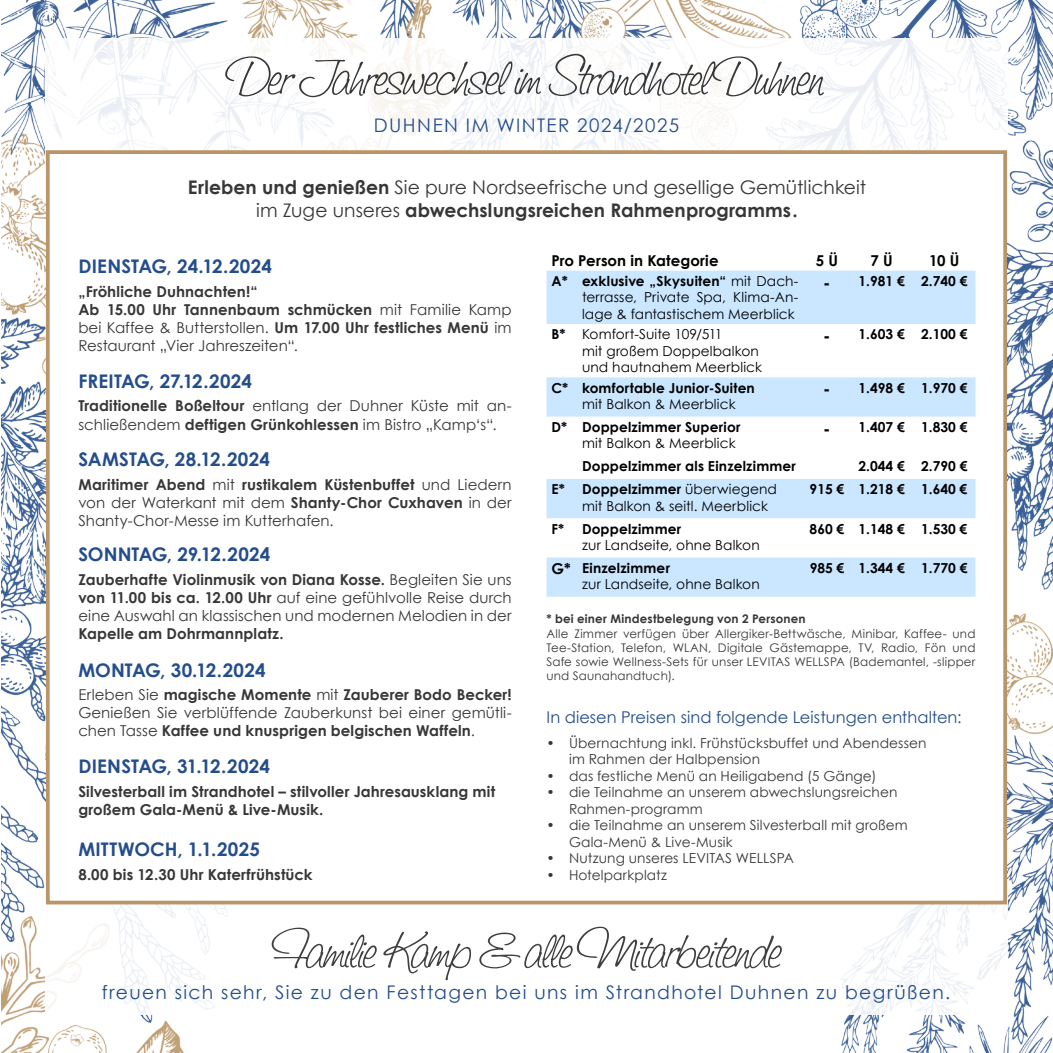
<style>
.page{position:relative;width:1053px;height:1053px;background:#fff}
.page>*{position:absolute;margin:0;border:0;box-sizing:border-box;transform-origin:0 0}
.t1{font:700 18.75px "Century Gothic";letter-spacing:.01em;color:#244d8b}
.t2{font:18.75px/22.5px "Century Gothic";color:#373737;text-align:center}
.t3{font:18.75px "Century Gothic";letter-spacing:.075em;color:#244d8b}
.t4{font:16.25px "Century Gothic";color:#244d8b}
.t5{font:15px/18px "Century Gothic";letter-spacing:.005em;color:#373737;text-align:justify}
.t6{font:700 15px/18px "Century Gothic";letter-spacing:.005em;color:#373737}
.t7{font:700 15px "Century Gothic";letter-spacing:.005em;color:#000}
.t8{font:13.75px/16.5px "Century Gothic";letter-spacing:.01em;color:#000}
.t9{font:13.75px/16.5px "Century Gothic";letter-spacing:.01em;color:#373737}
.t10{font:700 13.75px "Century Gothic";letter-spacing:.005em;color:#000}
.t11{font:11.88px/14.2px "Century Gothic";letter-spacing:.015em;color:#373737;text-align:justify}
.t12{font:700 11.88px "Century Gothic";letter-spacing:.015em;color:#373737}
.s1{font-weight:700}
.s2{font-weight:400}
.s3{font-size:17.5px}
.s4{font-weight:700;font-size:15px}
</style>
<div class="page">
<img style="left:1px;top:0;width:1051px;height:1052px">
<div style="left:46px;top:38px;width:961px;height:132px;background:#fff"></div>
<div style="left:45px;top:883px;width:961px;height:131px;background:#fff"></div>
<div style="left:46px;top:150px;width:960px;height:754px;background:#fff;border:4px solid #ba9567"></div>
<svg style="left:225px;top:54px;width:599px;height:43px"></svg>
<svg style="left:271px;top:926px;width:510px;height:54px"></svg>
<div style="left:546px;top:270px;width:429px;height:54px;background:#cae7ff"></div>
<div style="left:546px;top:377px;width:429px;height:39px;background:#cae7ff"></div>
<div style="left:546px;top:479px;width:429px;height:39px;background:#cae7ff"></div>
<div style="left:546px;top:557px;width:429px;height:39px;background:#cae7ff"></div>
<p class="t3" style="left:374px;top:112px;width:307px">DUHNEN IM WINTER 2024/2025</p>
<p class="t2" style="left:188px;top:176px;width:679px"><span class="s1">Erleben und genießen</span> Sie pure Nordseefrische und gesellige Gemütlichkeit im Zuge unseres <span class="s1">abwechslungsreichen Rahmenprogramms.</span></p>
<p class="t1" style="left:78px;top:252px;width:195px">DIENSTAG, 24.12.2024</p>
<p class="t6" style="left:78px;top:281px;width:435px">„Fröhliche Duhnachten!“<br>Ab 15.00 Uhr Tannenbaum schmücken <span class="s2">mit Familie Kamp bei Kaffee &amp; Butterstollen.</span> Um 17.00 Uhr festliches Menü <span class="s2">im Restaurant „Vier Jahreszeiten“.</span></p>
<p class="t1" style="left:78px;top:367px;width:175px">FREITAG, 27.12.2024</p>
<p class="t5" style="left:78px;top:397px;width:435px"><span class="s1">Traditionelle Boßeltour</span> entlang der Duhner Küste mit an&shy;schließendem <span class="s1">deftigen Grünkohlessen</span> im Bistro „Kamp‘s“.</p>
<p class="t1" style="left:78px;top:445px;width:193px">SAMSTAG, 28.12.2024</p>
<p class="t5" style="left:78px;top:475px;width:435px"><span class="s1">Maritimer Abend</span> mit <span class="s1">rustikalem Küstenbuffet</span> und Liedern von der Waterkant mit dem <span class="s1">Shanty-Chor Cuxhaven</span> in der Shanty-Chor-Messe im Kutterhafen.</p>
<p class="t1" style="left:78px;top:540px;width:193px">SONNTAG, 29.12.2024</p>
<p class="t5" style="left:78px;top:570px;width:435px"><span class="s1">Zauberhafte Violinmusik von Diana Kosse.</span> Begleiten Sie uns <span class="s1">von 11.00 bis ca. 12.00 Uhr</span> auf eine gefühlvolle Reise durch eine Auswahl an klassischen und modernen Melodien in der</p>
<p class="t6" style="left:78px;top:624px;width:207px">Kapelle am Dohrmannplatz.</p>
<p class="t1" style="left:78px;top:655px;width:189px">MONTAG, 30.12.2024</p>
<p class="t5" style="left:78px;top:685px;width:435px">Erleben Sie <span class="s1">magische Momente</span> mit <span class="s1">Zauberer Bodo Becker!<br></span>Genießen Sie verblüffende Zauberkunst bei einer gemütli&shy;chen Tasse <span class="s1">Kaffee und knusprigen belgischen Waffeln</span>.</p>
<p class="t1" style="left:78px;top:751px;width:193px">DIENSTAG, 31.12.2024</p>
<p class="t6" style="left:78px;top:781px;width:418px">Silvesterball im Strandhotel – stilvoller Jahresausklang mit großem Gala-Menü &amp; Live-Musik.</p>
<p class="t1" style="left:78px;top:835px;width:183px">MITTWOCH, 1.1.2025</p>
<p class="t6" style="left:78px;top:864px;width:236px">8.00 bis 12.30 Uhr Katerfrühstück</p>
<p class="t7" style="left:551px;top:249px;width:168px">Pro Person in Kategorie</p>
<p class="t7" style="left:815px;top:249px;width:24px">5 Ü</p>
<p class="t7" style="left:870px;top:249px;width:24px">7 Ü</p>
<p class="t7" style="left:929px;top:249px;width:32px">10 Ü</p>
<p class="t8" style="left:582px;top:272px;width:218px;text-align:justify;text-indent:-30px"><span class="s1">A* exklusive „Skysuiten“</span> mit Dach&shy;terrasse, Private Spa, Klima-An&shy;lage &amp; fantastischem Meerblick</p>
<p class="t10" style="left:823px;top:270px;width:145px"><span class="s3">-</span> 1.981 € 2.740 €</p>
<p class="t8" style="left:582px;top:326px;width:181px;text-indent:-30px"><span class="s1">B*</span> Komfort-Suite 109/511<br>mit großem Doppelbalkon und hautnahem Meerblick</p>
<p class="t10" style="left:823px;top:324px;width:145px"><span class="s3">-</span> 1.603 € 2.100 €</p>
<p class="t10" style="left:551px;top:377px;width:205px">C* komfortable Junior-Suiten</p>
<p class="t8" style="left:582px;top:395px;width:155px">mit Balkon &amp; Meerblick</p>
<p class="t10" style="left:823px;top:377px;width:145px"><span class="s3">-</span> 1.498 € 1.970 €</p>
<p class="t10" style="left:551px;top:416px;width:190px">D* Doppelzimmer Superior</p>
<p class="t8" style="left:582px;top:435px;width:155px">mit Balkon &amp; Meerblick</p>
<p class="t10" style="left:823px;top:416px;width:145px"><span class="s3">-</span> 1.407 € 1.830 €</p>
<p class="t10" style="left:582px;top:455px;width:215px">Doppelzimmer als Einzelzimmer</p>
<p class="t10" style="left:858px;top:455px;width:110px">2.044 € 2.790 €</p>
<p class="t10" style="left:551px;top:479px;width:15px">E*</p>
<p class="t8" style="left:582px;top:481px;width:196px"><span class="s1">Doppelzimmer</span> überwiegend mit Balkon &amp; seitl. Meerblick</p>
<p class="t10" style="left:809px;top:479px;width:159px">915 € 1.218 € 1.640 €</p>
<p class="t10" style="left:551px;top:518px;width:14px">F*</p>
<p class="t10" style="left:582px;top:518px;width:101px">Doppelzimmer</p>
<p class="t8" style="left:582px;top:536px;width:179px">zur Landseite, ohne Balkon</p>
<p class="t10" style="left:809px;top:518px;width:159px">860 € 1.148 € 1.530 €</p>
<p class="t8" style="left:582px;top:559px;width:179px;text-indent:-30px"><span class="s4">G*</span> <span class="s1">Einzelzimmer<br></span>zur Landseite, ohne Balkon</p>
<p class="t10" style="left:809px;top:557px;width:159px">985 € 1.344 € 1.770 €</p>
<p class="t12" style="left:546px;top:610px;width:260px">* bei einer Mindestbelegung von 2 Personen</p>
<p class="t11" style="left:546px;top:626px;width:430px">Alle Zimmer verfügen über Allergiker-Bettwäsche, Minibar, Kaffee- und Tee-Station, Telefon, WLAN, Digitale Gästemappe, TV, Radio, Fön und Safe sowie Wellness-Sets für unser LEVITAS WELLSPA (Bademantel, -slipper und Saunahandtuch).</p>
<p class="t4" style="left:546px;top:706px;width:416px">In diesen Preisen sind folgende Leistungen enthalten:</p>
<p class="t9" style="left:569px;top:734px;width:359px;text-indent:-22px">• Übernachtung inkl. Frühstücksbuffet und Abendessen im Rahmen der Halbpension</p>
<p class="t9" style="left:546px;top:767px;width:331px">• das festliche Menü an Heiligabend (5 Gänge)</p>
<p class="t9" style="left:569px;top:783px;width:330px;text-indent:-22px">• die Teilnahme an unserem abwechslungsreichen<br>Rahmen-programm</p>
<p class="t9" style="left:569px;top:816px;width:340px;text-indent:-22px">• die Teilnahme an unserem Silvesterball mit großem<br>Gala-Menü &amp; Live-Musik</p>
<p class="t9" style="left:546px;top:849px;width:249px">• Nutzung unseres LEVITAS WELLSPA</p>
<p class="t9" style="left:546px;top:866px;width:122px">• Hotelparkplatz</p>
<p class="t3" style="left:102px;top:978px;width:849px">freuen sich sehr, Sie zu den Festtagen bei uns im Strandhotel Duhnen zu begrüßen.</p>
</div>
